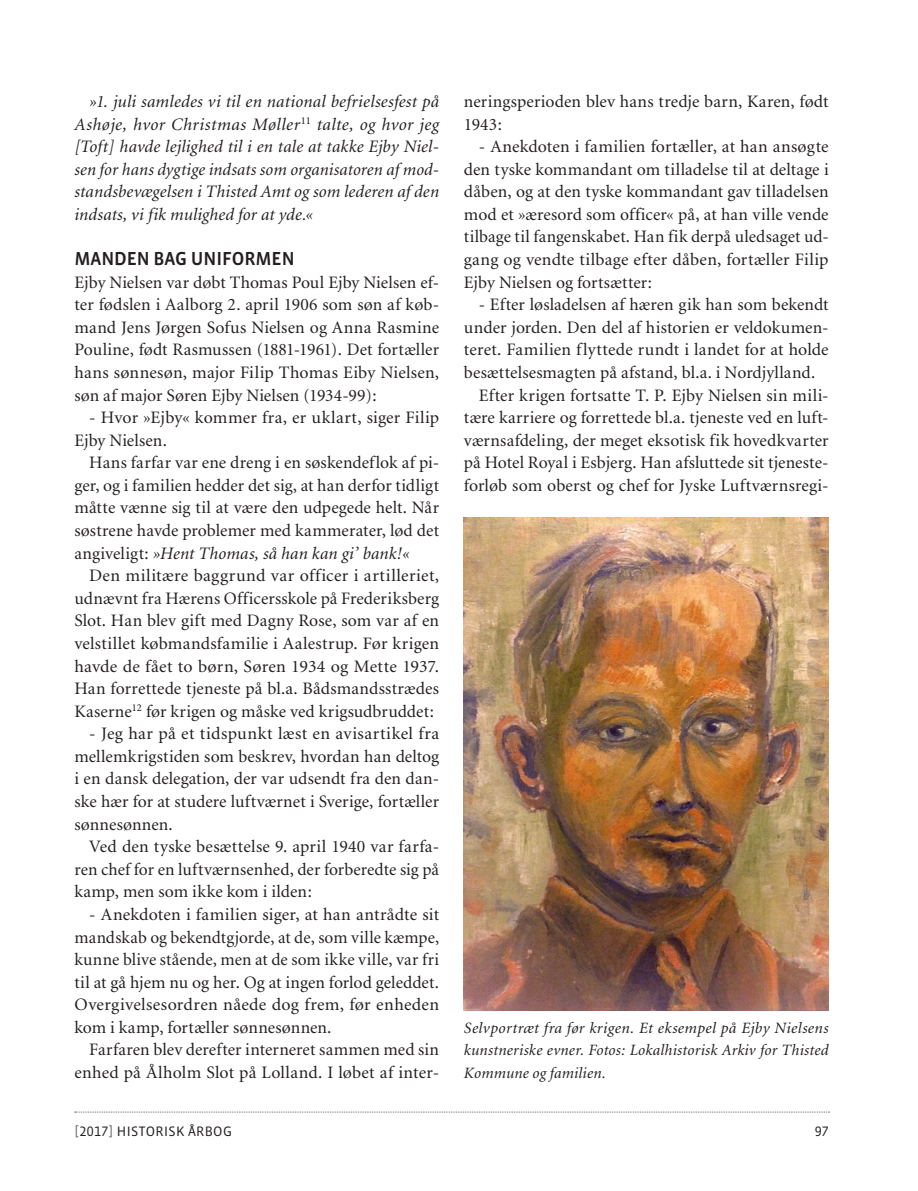
<style>
.page{position:relative;width:918px;height:1191px;background:#fff}
.page>*{position:absolute;margin:0;border:0;box-sizing:border-box;transform-origin:0 0}
.Mellemrubrik{font:500 19.25px "Vista Sans OT";letter-spacing:-.005em;color:#231f20}
.Brødtekst_m__indryk{font:17.5px/22.6px "Minion";letter-spacing:.005em;color:#231f20;text-align:justify}
.Brødtekst_m__indryk-2{font:italic 17.5px/22.6px "Minion";letter-spacing:.01em;color:#231f20;text-align:justify}
.Brødtekst_u__indryk{font:17.5px/22.6px "Minion";letter-spacing:.005em;color:#231f20;text-align:justify}
.Billedtekst{font:italic 15.75px/22.6px "Minion";letter-spacing:.01em;color:#231f20;text-align:justify}
.t1{font:14px "Vista Sans OT";letter-spacing:.025em;color:#231f20}
.s1{font-style:italic}
.s2{color:#6c6d70}
</style>
<div class="page">
<img style="left:464px;top:517px;width:364px;height:493px">
<svg style="left:75px;top:1111px;width:754px;height:1px"></svg>
<p class="Brødtekst_m__indryk-2" style="left:74px;top:91px;width:366px;text-indent:15px">»1. juli samledes vi til en national befrielsesfest på Ashøje, hvor Christmas Møller<sup>11</sup> talte, og hvor jeg [Toft] havde lejlighed til i en tale at takke Ejby Niel&shy;sen for hans dygtige indsats som organisatoren af mod&shy;standsbevægelsen i Thisted Amt og som lederen af den indsats, vi fik mulighed for at yde.«</p>
<p class="Mellemrubrik" style="left:74px;top:249px;width:222px">MANDEN BAG UNIFORMEN</p>
<p class="Brødtekst_u__indryk" style="left:74px;top:271px;width:366px">Ejby Nielsen var døbt Thomas Poul Ejby Nielsen ef&shy;ter fødslen i Aalborg 2. april 1906 som søn af køb&shy;mand Jens Jørgen Sofus Nielsen og Anna Rasmine Pouline, født Rasmussen (1881-1961). Det fortæller hans sønnesøn, major Filip Thomas Eiby Nielsen, søn af major Søren Ejby Nielsen (1934-99):</p>
<p class="Brødtekst_m__indryk" style="left:74px;top:407px;width:366px;text-indent:15px">- Hvor »Ejby« kommer fra, er uklart, siger Filip<br>Ejby Nielsen.</p>
<p class="Brødtekst_m__indryk" style="left:74px;top:452px;width:366px;text-indent:15px">Hans farfar var ene dreng i en søskendeflok af pi&shy;ger, og i familien hedder det sig, at han derfor tidligt måtte vænne sig til at være den udpegede helt. Når søstrene havde problemer med kammerater, lød det angiveligt: <span class="s1">»Hent Thomas, så han kan gi’ bank!«</span></p>
<p class="Brødtekst_m__indryk" style="left:74px;top:565px;width:366px;text-indent:15px">Den militære baggrund var officer i artilleriet, udnævnt fra Hærens Officersskole på Frederiksberg Slot. Han blev gift med Dagny Rose, som var af en velstillet købmandsfamilie i Aalestrup. Før krigen havde de fået to børn, Søren 1934 og Mette 1937.<br>Han forrettede tjeneste på bl.a. Bådsmandsstrædes Kaserne<sup>12</sup> før krigen og måske ved krigsudbruddet:</p>
<p class="Brødtekst_m__indryk" style="left:74px;top:723px;width:366px;text-indent:15px">- Jeg har på et tidspunkt læst en avisartikel fra mellemkrigstiden som beskrev, hvordan han deltog i en dansk delegation, der var udsendt fra den dan&shy;ske hær for at studere luftværnet i Sverige, fortæller sønnesønnen.</p>
<p class="Brødtekst_m__indryk" style="left:74px;top:836px;width:366px;text-indent:15px">Ved den tyske besættelse 9. april 1940 var farfa&shy;ren chef for en luftværnsenhed, der forberedte sig på kamp, men som ikke kom i ilden:</p>
<p class="Brødtekst_m__indryk" style="left:74px;top:903px;width:366px;text-indent:15px">- Anekdoten i familien siger, at han antrådte sit mandskab og bekendtgjorde, at de, som ville kæmpe, kunne blive stående, men at de som ikke ville, var fri til at gå hjem nu og her. Og at ingen forlod geleddet.<br>Overgivelsesordren nåede dog frem, før enheden kom i kamp, fortæller sønnesønnen.</p>
<p class="Brødtekst_m__indryk" style="left:74px;top:1039px;width:366px;text-align:right">Farfaren blev derefter interneret sammen med sin enhed på Ålholm Slot på Lolland. I løbet af inter-</p>
<p class="Brødtekst_m__indryk" style="left:464px;top:91px;width:366px">neringsperioden blev hans tredje barn, Karen, født<br>1943:</p>
<p class="Brødtekst_m__indryk" style="left:464px;top:136px;width:366px;text-indent:15px">- Anekdoten i familien fortæller, at han ansøgte den tyske kommandant om tilladelse til at deltage i dåben, og at den tyske kommandant gav tilladelsen mod et »æresord som officer« på, at han ville vende tilbage til fangenskabet. Han fik derpå uledsaget ud&shy;gang og vendte tilbage efter dåben, fortæller Filip Ejby Nielsen og fortsætter:</p>
<p class="Brødtekst_m__indryk" style="left:464px;top:294px;width:366px;text-indent:15px">- Efter løsladelsen af hæren gik han som bekendt under jorden. Den del af historien er veldokumen&shy;teret. Familien flyttede rundt i landet for at holde besættelsesmagten på afstand, bl.a. i Nordjylland.</p>
<p class="Brødtekst_m__indryk" style="left:464px;top:384px;width:366px;text-indent:15px">Efter krigen fortsatte T. P. Ejby Nielsen sin mili&shy;tære karriere og forrettede bl.a. tjeneste ved en luft&shy;værnsafdeling, der meget eksotisk fik hovedkvarter på Hotel Royal i Esbjerg. Han afsluttede sit tjeneste&shy;forløb som oberst og chef for Jyske Luftværnsregi-</p>
<p class="Billedtekst" style="left:464px;top:1017px;width:366px">Selvportræt fra før krigen. Et eksempel på Ejby Nielsens kunstneriske evner. Fotos: Lokalhistorisk Arkiv for Thisted Kommune og familien.</p>
<p class="t1" style="left:74px;top:1124px;width:159px"><span class="s2">[</span>2017<span class="s2">]</span> HISTORISK ÅRBOG</p>
<p class="t1" style="left:814px;top:1124px;width:15px">97</p>
</div>
